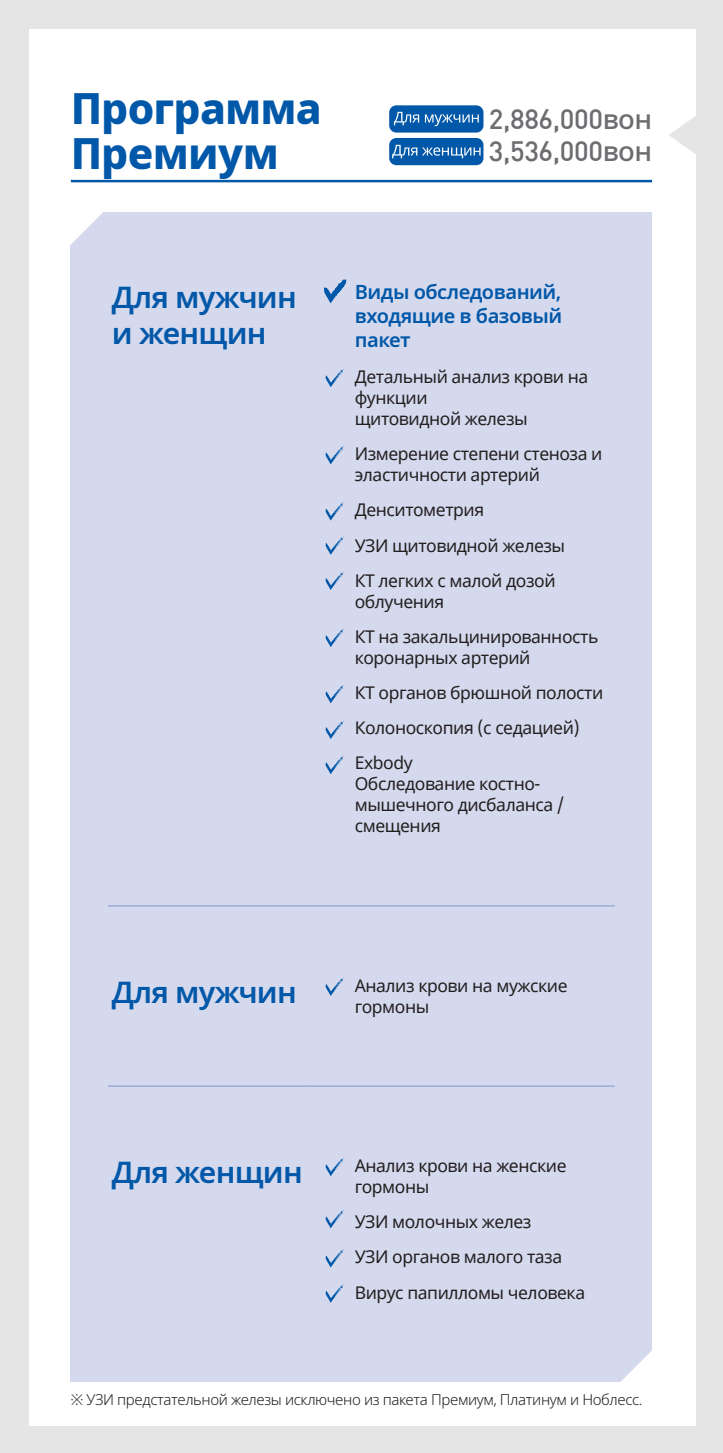
<style>
.page{position:relative;width:723px;height:1453px;background:#e5e5e5}
.page>*{position:absolute;margin:0;border:0;box-sizing:border-box;transform-origin:0 0}
.t1{font:800 43px "Noto Sans";letter-spacing:-.02em;color:#0157a8}
.t2{font:600 30.25px/36.2px "Noto Sans";letter-spacing:-.025em;color:#0157a8}
.t3{font:500 27.5px "DIN";letter-spacing:-.015em;color:#6c6d70}
.t4{font:600 20px/24px "Noto Sans";letter-spacing:-.025em;color:#0157a8;text-align:justify}
.t5{font:17.5px/21px "Noto Sans";letter-spacing:-.025em;color:#231f20}
.t6{font:300 15px "Noto Sans";letter-spacing:-.025em;color:#231f20}
.s1{font-family:"Noto Sans"}
</style>
<div class="page">
<div style="left:29px;top:29px;width:666px;height:1396px;background:#fff"></div>
<hr style="left:71px;top:180px;width:581px;height:2px;background:#0157a8">
<svg style="left:669px;top:115px;width:27px;height:40px"></svg>
<div style="left:71px;top:213px;width:581px;height:1169px;background:#d4d9ed"></div>
<svg style="left:621px;top:1351px;width:31px;height:31px"></svg>
<svg style="left:70px;top:212px;width:35px;height:34px"></svg>
<div style="left:389px;top:105px;width:94px;height:28px;background:#0157a8;border-radius:7px"></div>
<div style="left:389px;top:138px;width:94px;height:27px;background:#0157a8;border-radius:7px"></div>
<svg style="left:394px;top:112px;width:85px;height:14px"></svg>
<svg style="left:392px;top:145px;width:89px;height:13px"></svg>
<hr style="left:108px;top:905px;width:204px;height:1px;background:#97a7d4">
<hr style="left:312px;top:905px;width:303px;height:1px;background:#97a7d4">
<hr style="left:108px;top:1085px;width:204px;height:2px;background:#97a7d4">
<hr style="left:312px;top:1085px;width:303px;height:2px;background:#97a7d4">
<svg style="left:325px;top:368px;width:19px;height:19px"></svg>
<svg style="left:325px;top:446px;width:19px;height:18px"></svg>
<svg style="left:325px;top:502px;width:19px;height:19px"></svg>
<svg style="left:325px;top:536px;width:19px;height:19px"></svg>
<svg style="left:325px;top:571px;width:19px;height:19px"></svg>
<svg style="left:325px;top:628px;width:19px;height:19px"></svg>
<svg style="left:325px;top:685px;width:19px;height:18px"></svg>
<svg style="left:325px;top:720px;width:19px;height:19px"></svg>
<svg style="left:325px;top:755px;width:19px;height:19px"></svg>
<svg style="left:325px;top:977px;width:19px;height:19px"></svg>
<svg style="left:325px;top:1157px;width:19px;height:19px"></svg>
<svg style="left:325px;top:1210px;width:19px;height:18px"></svg>
<svg style="left:325px;top:1249px;width:19px;height:18px"></svg>
<svg style="left:323px;top:279px;width:24px;height:24px"></svg>
<svg style="left:325px;top:1284px;width:19px;height:19px"></svg>
<p class="t1" style="left:71px;top:77px;width:252px">Программа</p>
<p class="t1" style="left:71px;top:122px;width:210px">Премиум</p>
<p class="t3" style="left:489px;top:101px;width:165px">2,886,000<span class="s1">вон</span></p>
<p class="t3" style="left:489px;top:134px;width:165px">3,536,000<span class="s1">вон</span></p>
<p class="t2" style="left:112px;top:279px;width:187px">Для мужчин и женщин</p>
<p class="t4" style="left:355px;top:280px;width:209px">Виды обследований, входящие в базовый пакет</p>
<p class="t5" style="left:355px;top:367px;width:235px">Детальный анализ крови на функции</p>
<p class="t5" style="left:355px;top:409px;width:174px">щитовидной железы</p>
<p class="t5" style="left:355px;top:444px;width:249px">Измерение степени стеноза и эластичности артерий</p>
<p class="t5" style="left:355px;top:500px;width:131px">Денситометрия</p>
<p class="t5" style="left:355px;top:535px;width:212px">УЗИ щитовидной железы</p>
<p class="t5" style="left:355px;top:570px;width:202px">КТ легких с малой дозой облучения</p>
<p class="t5" style="left:355px;top:627px;width:245px">КТ на закальцинированность коронарных артерий</p>
<p class="t5" style="left:355px;top:683px;width:250px">КТ органов брюшной полости</p>
<p class="t5" style="left:355px;top:718px;width:226px">Колоноскопия (с седацией)</p>
<p class="t5" style="left:355px;top:753px;width:59px">Exbody</p>
<p class="t5" style="left:355px;top:774px;width:211px">Обследование костно&shy;мышечного дисбаланса / смещения</p>
<p class="t2" style="left:112px;top:974px;width:187px">Для мужчин</p>
<p class="t5" style="left:355px;top:975px;width:214px">Анализ крови на мужские гормоны</p>
<p class="t2" style="left:112px;top:1154px;width:192px">Для женщин</p>
<p class="t5" style="left:355px;top:1156px;width:213px">Анализ крови на женские гормоны</p>
<p class="t5" style="left:355px;top:1212px;width:178px">УЗИ молочных желез</p>
<p class="t5" style="left:355px;top:1247px;width:209px">УЗИ органов малого таза</p>
<p class="t5" style="left:355px;top:1282px;width:232px">Вирус папилломы человека</p>
<p class="t6" style="left:71px;top:1389px;width:573px">※ УЗИ предстательной железы исключено из пакета Премиум, Платинум и Ноблесс.</p>
</div>
